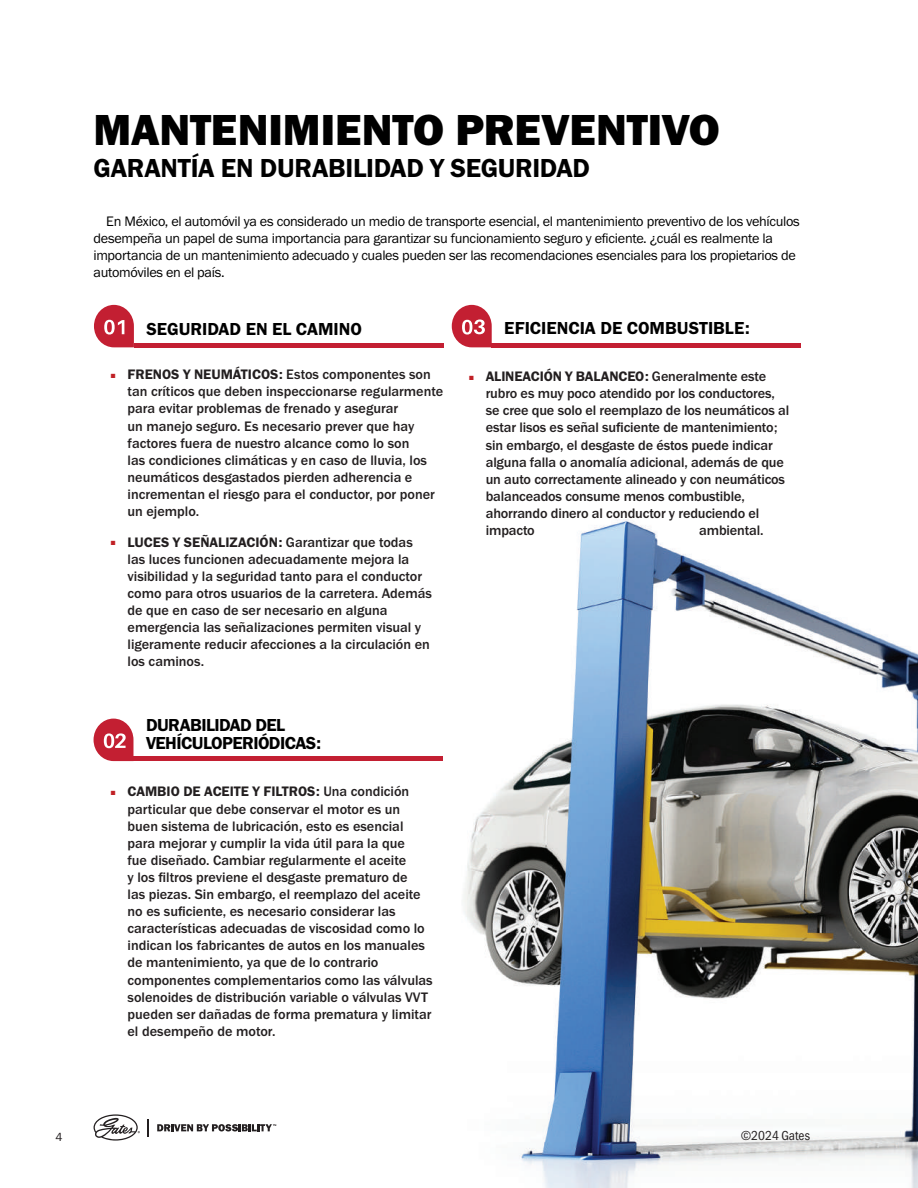
<style>
.page{position:relative;width:918px;height:1188px;background:#fff}
.page>*{position:absolute;margin:0;border:0;box-sizing:border-box;transform-origin:0 0}
.t1{font:45px "Franklin Gothic URW Hea";letter-spacing:-.005em;color:#000}
.t2{font:27px "Franklin Gothic URW Dem";letter-spacing:-.01em;color:#000}
.t3{font:18px "Franklin Gothic URW Dem";letter-spacing:-.005em;color:#000}
.t4{font:18px/18px "Franklin Gothic URW Dem";letter-spacing:-.03em;color:#000}
.t5{font:500 14.25px/17.1px "Franklin Gothic URW";color:#231f20}
.t6{font:14.25px/17.1px "Franklin Gothic URW Boo";letter-spacing:-.02em;color:#000}
.t7{font:14.25px "Franklin Gothic URW Dem";color:#231f20}
.t8{font:13.5px "Franklin Gothic URW Cond";color:#231f20}
.t9{font:12px "Franklin Gothic URW Boo";color:#231f20}
.s1{font-family:"Arial";font-weight:900;font-size:9px;color:#c02025}
.s2{font-family:"Franklin Gothic URW Dem";font-weight:400}
.s3{font-family:"Franklin Gothic URW";font-weight:500}
</style>
<div class="page">
<img style="left:93px;top:304px;width:825px;height:884px">
<svg style="left:147px;top:1119px;width:1px;height:17px"></svg>
<svg style="left:157px;top:1124px;width:119px;height:7px"></svg>
<svg style="left:94px;top:1114px;width:46px;height:27px"></svg>
<hr style="left:134px;top:343px;width:309px;height:4px;background:#c31f32">
<svg style="left:94px;top:305px;width:40px;height:42px"></svg>
<hr style="left:133px;top:757px;width:310px;height:4px;background:#c31f32">
<svg style="left:94px;top:719px;width:39px;height:42px"></svg>
<hr style="left:492px;top:343px;width:309px;height:4px;background:#c31f32">
<svg style="left:452px;top:305px;width:40px;height:42px"></svg>
<h1 class="t1" style="left:94px;top:101px;width:628px">MANTENIMIENTO PREVENTIVO</h1>
<h2 class="t2" style="left:94px;top:152px;width:498px">GARANTÍA EN DURABILIDAD Y SEGURIDAD</h2>
<p class="t6" style="left:94px;top:212px;width:708px;text-indent:13px">En México, el automóvil ya es considerado un medio de transporte esencial, el mantenimiento preventivo de los vehículos desempeña un papel de suma importancia para garantizar su funcionamiento seguro y eficiente. ¿cuál es realmente la importancia de un mantenimiento adecuado y cuales pueden ser las recomendaciones esenciales para los propietarios de automóviles en el país.</p>
<p class="t3" style="left:146px;top:318px;width:217px">SEGURIDAD EN EL CAMINO</p>
<p class="t5" style="left:128px;top:366px;width:317px;text-indent:-17px"><span class="s1">■</span> <span class="s2">FRENOS Y NEUMÁTICOS:</span> Estos componentes son tan críticos que deben inspeccionarse regularmente para evitar problemas de frenado y asegurar<br>un manejo seguro. Es necesario prever que hay factores fuera de nuestro alcance como lo son<br>las condiciones climáticas y en caso de lluvia, los neumáticos desgastados pierden adherencia e incrementan el riesgo para el conductor, por poner un ejemplo.</p>
<p class="t7" style="left:111px;top:533px;width:304px"><span class="s1">■</span> LUCES Y SEÑALIZACIÓN: <span class="s3">Garantizar que todas</span></p>
<p class="t5" style="left:128px;top:550px;width:306px">las luces funcionen adecuadamente mejora la visibilidad y la seguridad tanto para el conductor como para otros usuarios de la carretera. Además de que en caso de ser necesario en alguna emergencia las señalizaciones permiten visual y ligeramente reducir afecciones a la circulación en los caminos.</p>
<p class="t4" style="left:146px;top:715px;width:177px">DURABILIDAD DEL<br>VEHÍCULOPERIÓDICAS:</p>
<p class="t7" style="left:111px;top:783px;width:300px"><span class="s1">■</span> CAMBIO DE ACEITE Y FILTROS: <span class="s3">Una condición</span></p>
<p class="t5" style="left:128px;top:800px;width:307px">particular que debe conservar el motor es un buen sistema de lubricación, esto es esencial para mejorar y cumplir la vida útil para la que<br>fue diseñado. Cambiar regularmente el aceite<br>y los filtros previene el desgaste prematuro de<br>las piezas. Sin embargo, el reemplazo del aceite no es suficiente, es necesario considerar las características adecuadas de viscosidad como lo indican los fabricantes de autos en los manuales de mantenimiento, ya que de lo contrario componentes complementarios como las válvulas solenoides de distribución variable o válvulas VVT pueden ser dañadas de forma prematura y limitar el desempeño de motor.</p>
<p class="t3" style="left:504px;top:317px;width:247px">EFICIENCIA DE COMBUSTIBLE:</p>
<p class="t7" style="left:469px;top:368px;width:299px"><span class="s1">■</span> ALINEACIÓN Y BALANCEO: <span class="s3">Generalmente este</span></p>
<p class="t5" style="left:486px;top:385px;width:305px">rubro es muy poco atendido por los conductores, se cree que solo el reemplazo de los neumáticos al estar lisos es señal suficiente de mantenimiento; sin embargo, el desgaste de éstos puede indicar alguna falla o anomalía adicional, además de que un auto correctamente alineado y con neumáticos balanceados consume menos combustible, ahorrando dinero al conductor y reduciendo el impacto</p>
<p class="t5" style="left:699px;top:522px;width:66px">ambiental.</p>
<p class="t9" style="left:56px;top:1129px;width:9px">4</p>
<p class="t8" style="left:741px;top:1126px;width:71px">©2024 Gates</p>
</div>
